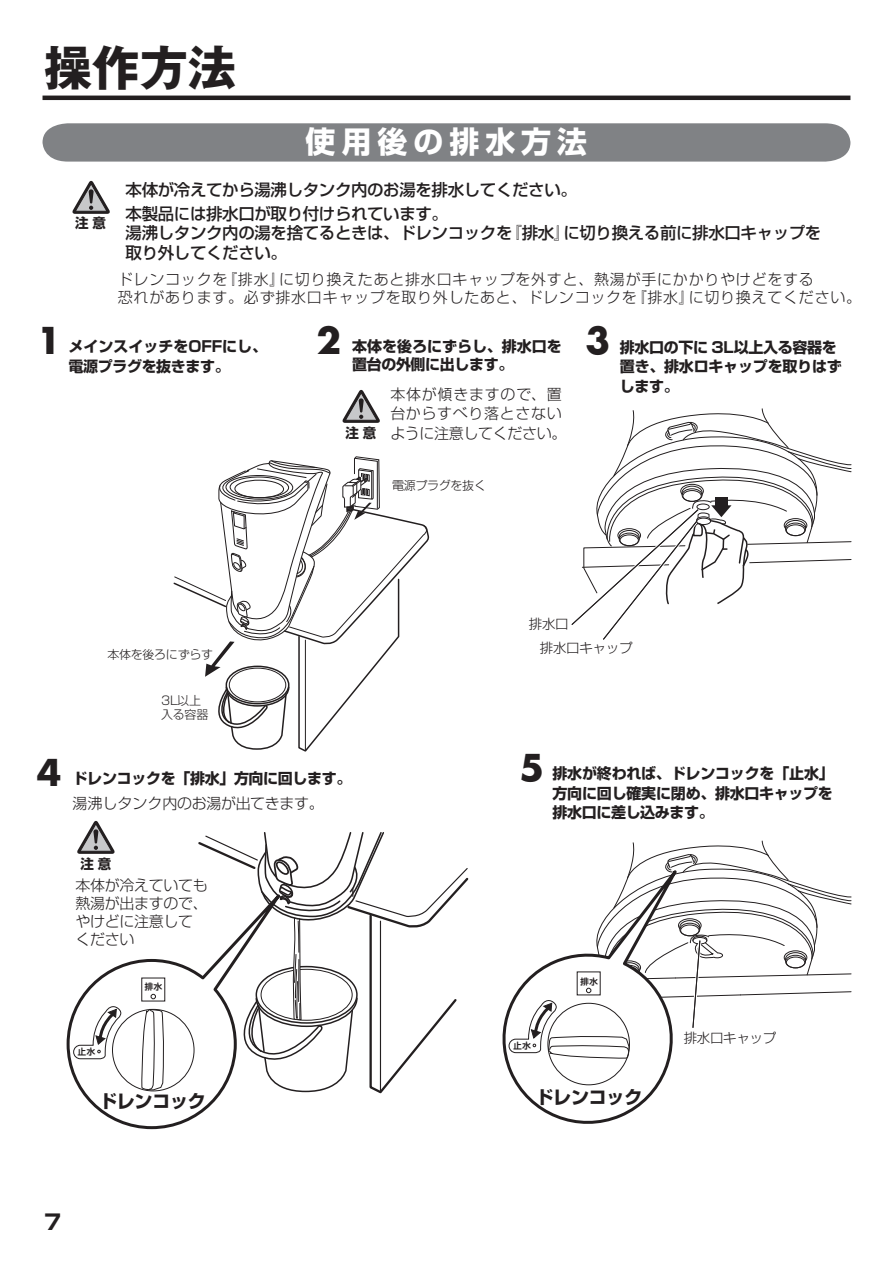
<style>
.page{position:relative;width:893px;height:1263px;background:#fff}
.page>*{position:absolute;margin:0;border:0;box-sizing:border-box;transform-origin:0 0}
.t1{font:700 48px "Gothic MB101 Pro";color:#231f20}
.t2{font:700 36px "Futura";color:#231f20}
.t3{font:700 30px "Shin Go Pro";letter-spacing:.2em;color:#fff}
.t4{font:700 21px "Shin Go Pro";color:#231f20}
.t5{font:700 18px "Shin Go Pro";letter-spacing:-.015em;color:#231f20}
.t6{font:500 16.5px/19.8px "Shin Go Pro";letter-spacing:-.025em;color:#231f20}
.t7{font:700 15px/19.5px "Shin Go Pro";letter-spacing:-.015em;color:#231f20}
.t8{font:300 15px/18px "Shin Go Pro";letter-spacing:.05em;color:#231f20}
.t9{font:300 15px/18px "Shin Go Pro";letter-spacing:-.025em;color:#231f20}
.t10{font:300 15px/19.5px "Shin Go Pro";letter-spacing:.01em;color:#231f20}
.t11{font:300 13.5px/24px "Shin Go Pro";letter-spacing:-.025em;color:#231f20}
.t12{font:700 13.5px "Shin Go Pro";color:#231f20}
.t13{font:300 12px/14.4px "Shin Go Pro";letter-spacing:-.025em;color:#231f20}
.t14{font:700 9px "Jun 501 Pro";color:#231f20}
.s1{font-weight:700;font-size:13.5px}
</style>
<div class="page">
<hr style="left:43px;top:96px;width:807px;height:4px;background:#231f20">
<div style="left:43px;top:123px;width:807px;height:39px;background:#808285"></div>
<svg style="left:343px;top:390px;width:37px;height:33px"></svg>
<svg style="left:77px;top:821px;width:38px;height:33px"></svg>
<svg style="left:72px;top:181px;width:38px;height:33px"></svg>
<svg style="left:66px;top:959px;width:152px;height:171px"></svg>
<svg style="left:151px;top:994px;width:5px;height:5px"></svg>
<svg style="left:502px;top:1006px;width:169px;height:118px"></svg>
<svg style="left:73px;top:1003px;width:51px;height:56px"></svg>
<svg style="left:141px;top:1008px;width:24px;height:95px"></svg>
<div style="left:112px;top:1009px;width:82px;height:82px;border:1px solid #231f20;border-radius:50%"></div>
<svg style="left:509px;top:840px;width:343px;height:219px"></svg>
<svg style="left:571px;top:408px;width:281px;height:232px"></svg>
<svg style="left:173px;top:456px;width:257px;height:296px"></svg>
<svg style="left:196px;top:832px;width:273px;height:266px"></svg>
<h1 class="t1" style="left:44px;top:28px;width:193px">操作方法</h1>
<h3 class="t3" style="left:305px;top:118px;width:283px">使用後の排水方法</h3>
<h2 class="t2" style="left:37px;top:316px;width:26px">1</h2>
<p class="t12" style="left:75px;top:213px;width:32px">注 意</p>
<p class="t6" style="left:126px;top:177px;width:453px">本体が冷えてから湯沸しタンク内のお湯を排水してください。</p>
<p class="t6" style="left:126px;top:201px;width:697px">本製品には排水口が取り付けられています。<br>湯沸しタンク内の湯を捨てるときは、ドレンコックを『排水』に切り換える前に排水口キャップを取り外してください。</p>
<p class="t8" style="left:118px;top:268px;width:745px">ドレンコックを『排水』に切り換えたあと排水口キャップを外すと、熱湯が手にかかりやけどをする<br>恐れがあります。必ず排水口キャップを取り外したあと、ドレンコックを『排水』に切り換えてください。</p>
<p class="t7" style="left:68px;top:335px;width:200px">メインスイッチをOFFにし、電源プラグを抜きます。</p>
<h2 class="t2" style="left:316px;top:316px;width:26px">2</h2>
<p class="t7" style="left:352px;top:335px;width:211px">本体を後ろにずらし、排水口を</p>
<p class="t7" style="left:352px;top:353px;width:163px">置台の外側に出します。</p>
<p class="t8" style="left:390px;top:383px;width:173px">本体が傾きますので、置</p>
<p class="t10" style="left:346px;top:402px;width:222px;text-indent:45px">台からすべり落とさない<span class="s1">注 意</span> ように注意してください。</p>
<h2 class="t2" style="left:585px;top:316px;width:26px">3</h2>
<p class="t7" style="left:620px;top:336px;width:223px">排水口の下に 3L以上入る容器を置き、排水ロキャップを取りはずします。</p>
<p class="t13" style="left:392px;top:477px;width:96px">電源プラグを抜く</p>
<p class="t13" style="left:107px;top:645px;width:107px">本体を後ろにずらす</p>
<p class="t13" style="left:161px;top:691px;width:49px">3L以上入る容器</p>
<h2 class="t2" style="left:37px;top:747px;width:26px">4</h2>
<p class="t7" style="left:72px;top:767px;width:281px">ドレンコックを「排水」方向に回します。</p>
<p class="t9" style="left:72px;top:792px;width:253px">湯沸しタンク内のお湯が出てきます。</p>
<p class="t12" style="left:81px;top:853px;width:32px">注 意</p>
<p class="t9" style="left:76px;top:874px;width:134px">本体が冷えていても熱湯が出ますので、やけどに注意してください</p>
<p class="t14" style="left:144px;top:980px;width:19px">排水</p>
<p class="t14" style="left:78px;top:1044px;width:19px">止水</p>
<p class="t5" style="left:99px;top:1087px;width:108px">ドレンコック</p>
<h3 class="t4" style="left:44px;top:1205px;width:19px">7</h3>
<p class="t11" style="left:540px;top:611px;width:94px;text-indent:-11px">排水口<br>排水口キャップ</p>
<h2 class="t2" style="left:519px;top:743px;width:26px">5</h2>
<p class="t7" style="left:552px;top:762px;width:283px;text-align:justify">排水が終われば、ドレンコックを「止水」方向に回し確実に閉め、排水口キャップを排水口に差し込みます。</p>
<p class="t14" style="left:513px;top:1038px;width:19px">止水</p>
<p class="t14" style="left:580px;top:974px;width:19px">排水</p>
<p class="t11" style="left:684px;top:1024px;width:94px">排水口キャップ</p>
<p class="t5" style="left:536px;top:1083px;width:108px">ドレンコック</p>
</div>
